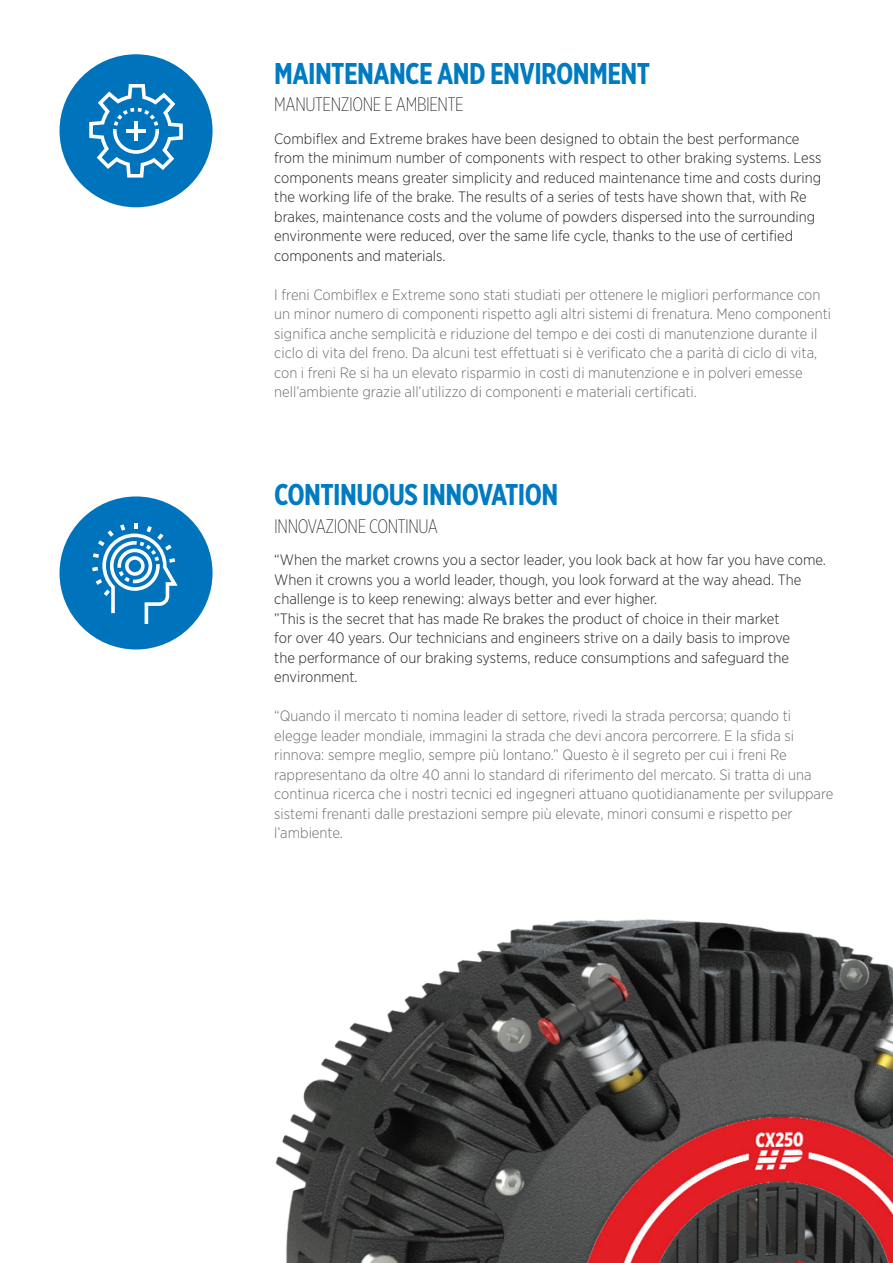
<style>
.page{position:relative;width:893px;height:1263px;background:#fff}
.page>*{position:absolute;margin:0;border:0;box-sizing:border-box;transform-origin:0 0}
.Titolo_1_Italiano{font:700 30px "Gotham X Narrow";letter-spacing:-.02em;color:#007bc2}
.Testo_Inglese_2{font:200 19.5px "Gotham X Narrow";letter-spacing:-.02em;color:#231f20}
.testoEng{font:300 15px/19.5px "Gotham Narrow";color:#6c6d70}
.testo{font:300 15px/19.5px "Gotham Narrow";color:#231f20}
</style>
<div class="page">
<div style="left:60px;top:54px;width:153px;height:153px;background:#0073bd;border-radius:50%"></div>
<svg style="left:89px;top:84px;width:94px;height:94px"></svg>
<hr style="left:134px;top:121px;width:4px;height:20px;background:#fff">
<hr style="left:126px;top:129px;width:20px;height:4px;background:#fff">
<div style="left:60px;top:496px;width:153px;height:153px;background:#0073bd;border-radius:50%"></div>
<svg style="left:92px;top:523px;width:86px;height:101px"></svg>
<img style="left:275px;top:919px;width:618px;height:344px">
<p class="Titolo_1_Italiano" style="left:274px;top:55px;width:377px">MAINTENANCE AND ENVIRONMENT</p>
<p class="Testo_Inglese_2" style="left:274px;top:93px;width:191px">MANUTENZIONE E AMBIENTE</p>
<p class="testo" style="left:274px;top:128px;width:549px">Combiflex and Extreme brakes have been designed to obtain the best performance from the minimum number of components with respect to other braking systems. Less components means greater simplicity and reduced maintenance time and costs during the working life of the brake. The results of a series of tests have shown that, with Re brakes, maintenance costs and the volume of powders dispersed into the surrounding environmente were reduced, over the same life cycle, thanks to the use of certified components and materials.</p>
<p class="testoEng" style="left:274px;top:284px;width:558px">I freni Combiflex e Extreme sono stati studiati per ottenere le migliori performance con un minor numero di componenti rispetto agli altri sistemi di frenatura. Meno componenti significa anche semplicità e riduzione del tempo e dei costi di manutenzione durante il ciclo di vita del freno. Da alcuni test effettuati si è verificato che a parità di ciclo di vita, con i freni Re si ha un elevato risparmio in costi di manutenzione e in polveri emesse nell’ambiente grazie all’utilizzo di componenti e materiali certificati.</p>
<p class="Titolo_1_Italiano" style="left:274px;top:476px;width:286px">CONTINUOUS INNOVATION</p>
<p class="Testo_Inglese_2" style="left:274px;top:515px;width:165px">INNOVAZIONE CONTINUA</p>
<p class="testo" style="left:274px;top:550px;width:553px">“When the market crowns you a sector leader, you look back at how far you have come.<br>When it crowns you a world leader, though, you look forward at the way ahead. The challenge is to keep renewing: always better and ever higher.</p>
<p class="testo" style="left:274px;top:608px;width:517px">”This is the secret that has made Re brakes the product of choice in their market for over 40 years. Our technicians and engineers strive on a daily basis to improve the performance of our braking systems, reduce consumptions and safeguard the environment.</p>
<p class="testoEng" style="left:274px;top:706px;width:561px">“Quando il mercato ti nomina leader di settore, rivedi la strada percorsa; quando ti elegge leader mondiale, immagini la strada che devi ancora percorrere. E la sfida si rinnova: sempre meglio, sempre più lontano.” Questo è il segreto per cui i freni Re rappresentano da oltre 40 anni lo standard di riferimento del mercato. Si tratta di una continua ricerca che i nostri tecnici ed ingegneri attuano quotidianamente per sviluppare sistemi frenanti dalle prestazioni sempre più elevate, minori consumi e rispetto per l’ambiente.</p>
</div>
